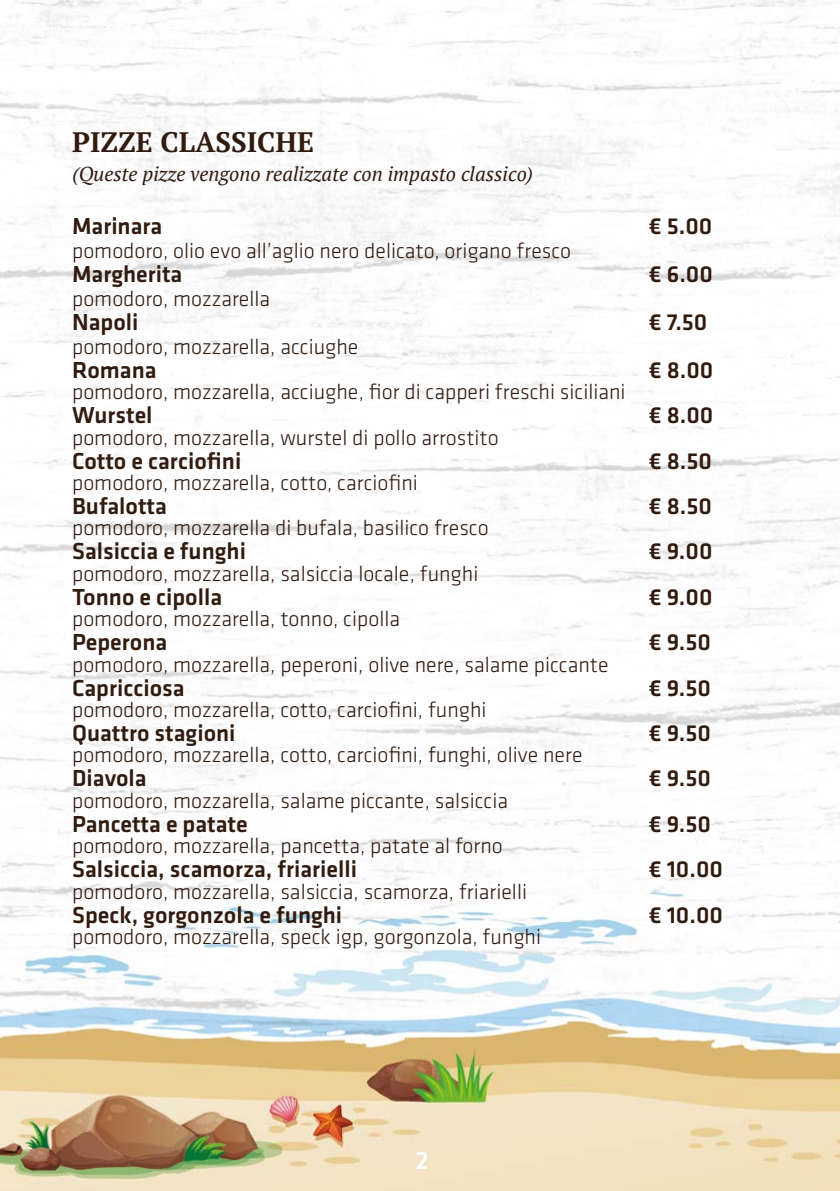
<style>
.page{position:relative;width:840px;height:1191px;background:#fff}
.page>*{position:absolute;margin:0;border:0;box-sizing:border-box;transform-origin:0 0}
.t1{font:700 28px "PT Serif";color:#311b0f}
.t2{font:500 26px "Klavika";color:#fff}
.t3{font:500 24px "Klavika";color:#311b0f}
.t4{font:300 22px "Klavika";color:#311b0f}
.t5{font:italic 20px "PT Serif";color:#311b0f}
</style>
<div class="page">
<img style="left:0;top:0;width:839px;height:1191px">
<p class="t1" style="left:72px;top:124px;width:243px">PIZZE CLASSICHE</p>
<p class="t5" style="left:72px;top:161px;width:462px">(Queste pizze vengono realizzate con impasto classico)</p>
<p class="t3" style="left:72px;top:213px;width:92px">Marinara</p>
<p class="t3" style="left:648px;top:213px;width:65px">€ 5.00</p>
<p class="t4" style="left:72px;top:238px;width:500px">pomodoro, olio evo all’aglio nero delicato, origano fresco</p>
<p class="t3" style="left:72px;top:261px;width:112px">Margherita</p>
<p class="t3" style="left:648px;top:261px;width:66px">€ 6.00</p>
<p class="t4" style="left:72px;top:286px;width:199px">pomodoro, mozzarella</p>
<p class="t3" style="left:72px;top:309px;width:68px">Napoli</p>
<p class="t3" style="left:648px;top:309px;width:60px">€ 7.50</p>
<p class="t4" style="left:72px;top:334px;width:288px">pomodoro, mozzarella, acciughe</p>
<p class="t3" style="left:72px;top:357px;width:86px">Romana</p>
<p class="t3" style="left:648px;top:357px;width:66px">€ 8.00</p>
<p class="t4" style="left:72px;top:380px;width:554px">pomodoro, mozzarella, acciughe, fior di capperi freschi siciliani</p>
<p class="t3" style="left:72px;top:402px;width:82px">Wurstel</p>
<p class="t3" style="left:648px;top:402px;width:66px">€ 8.00</p>
<p class="t4" style="left:72px;top:425px;width:428px">pomodoro, mozzarella, wurstel di pollo arrostito</p>
<p class="t3" style="left:72px;top:447px;width:171px">Cotto e carciofini</p>
<p class="t3" style="left:648px;top:447px;width:65px">€ 8.50</p>
<p class="t4" style="left:72px;top:470px;width:347px">pomodoro, mozzarella, cotto, carciofini</p>
<p class="t3" style="left:72px;top:493px;width:96px">Bufalotta</p>
<p class="t3" style="left:648px;top:493px;width:65px">€ 8.50</p>
<p class="t4" style="left:72px;top:516px;width:418px">pomodoro, mozzarella di bufala, basilico fresco</p>
<p class="t3" style="left:72px;top:538px;width:175px">Salsiccia e funghi</p>
<p class="t3" style="left:648px;top:538px;width:65px">€ 9.00</p>
<p class="t4" style="left:72px;top:561px;width:407px">pomodoro, mozzarella, salsiccia locale, funghi</p>
<p class="t3" style="left:72px;top:584px;width:151px">Tonno e cipolla</p>
<p class="t3" style="left:648px;top:584px;width:65px">€ 9.00</p>
<p class="t4" style="left:72px;top:607px;width:329px">pomodoro, mozzarella, tonno, cipolla</p>
<p class="t3" style="left:72px;top:629px;width:97px">Peperona</p>
<p class="t3" style="left:648px;top:629px;width:64px">€ 9.50</p>
<p class="t4" style="left:72px;top:652px;width:537px">pomodoro, mozzarella, peperoni, olive nere, salame piccante</p>
<p class="t3" style="left:72px;top:674px;width:114px">Capricciosa</p>
<p class="t3" style="left:648px;top:674px;width:64px">€ 9.50</p>
<p class="t4" style="left:72px;top:697px;width:416px">pomodoro, mozzarella, cotto, carciofini, funghi</p>
<p class="t3" style="left:72px;top:720px;width:165px">Quattro stagioni</p>
<p class="t3" style="left:648px;top:720px;width:64px">€ 9.50</p>
<p class="t4" style="left:72px;top:743px;width:511px">pomodoro, mozzarella, cotto, carciofini, funghi, olive nere</p>
<p class="t3" style="left:72px;top:765px;width:76px">Diavola</p>
<p class="t3" style="left:648px;top:765px;width:64px">€ 9.50</p>
<p class="t4" style="left:72px;top:788px;width:437px">pomodoro, mozzarella, salame piccante, salsiccia</p>
<p class="t3" style="left:72px;top:811px;width:177px">Pancetta e patate</p>
<p class="t3" style="left:648px;top:811px;width:64px">€ 9.50</p>
<p class="t4" style="left:72px;top:834px;width:432px">pomodoro, mozzarella, pancetta, patate al forno</p>
<p class="t3" style="left:72px;top:856px;width:286px">Salsiccia, scamorza, friarielli</p>
<p class="t3" style="left:648px;top:856px;width:76px">€ 10.00</p>
<p class="t4" style="left:72px;top:879px;width:456px">pomodoro, mozzarella, salsiccia, scamorza, friarielli</p>
<p class="t3" style="left:72px;top:901px;width:271px">Speck, gorgonzola e funghi</p>
<p class="t3" style="left:648px;top:901px;width:76px">€ 10.00</p>
<p class="t4" style="left:72px;top:924px;width:470px">pomodoro, mozzarella, speck igp, gorgonzola, funghi</p>
<p class="t2" style="left:415px;top:1146px;width:15px">2</p>
</div>
